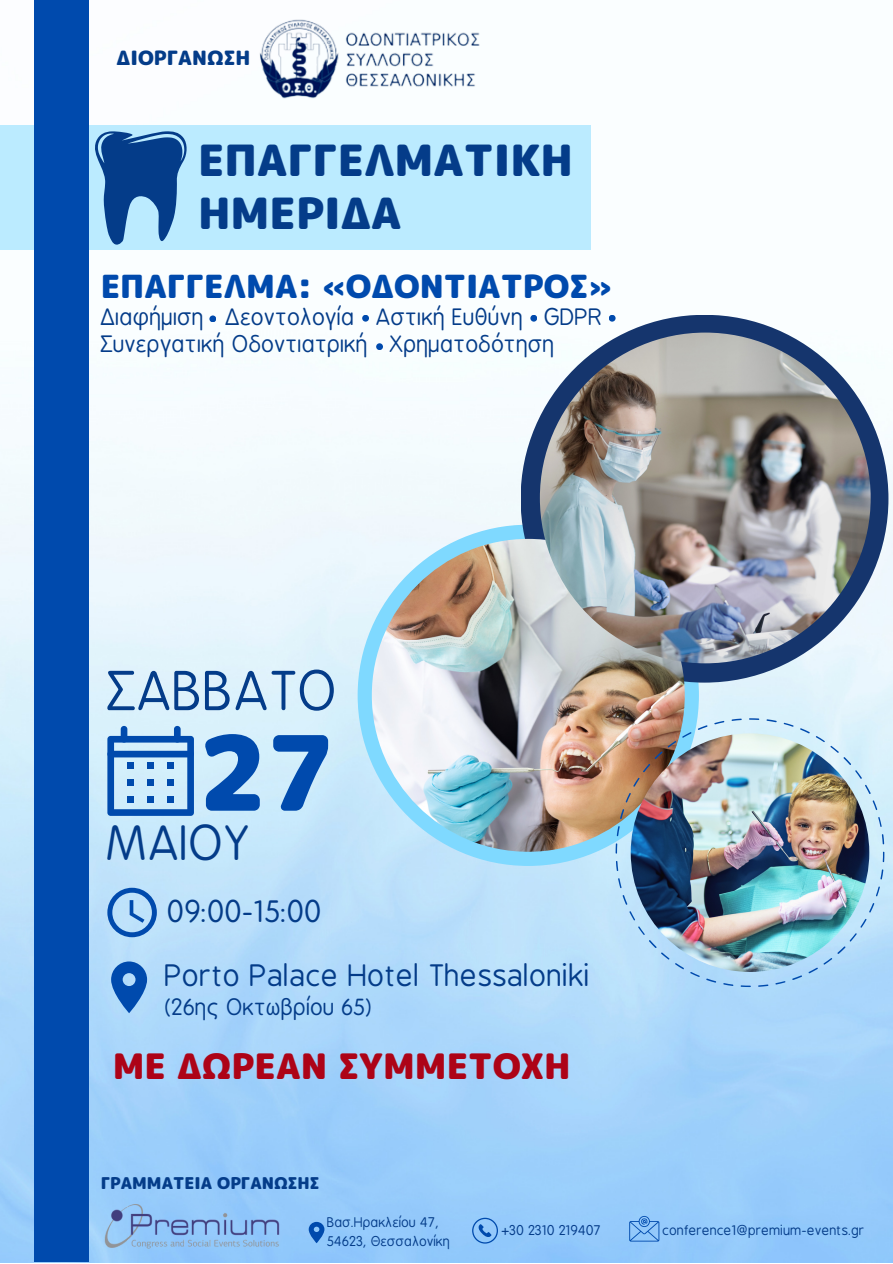
<style>
.page{position:relative;width:893px;height:1264px;background:#fff}
.page>*{position:absolute;margin:0;border:0;box-sizing:border-box;transform-origin:0 0}
.t1{font:103.5px "rounded mplus 1 p black";color:#004aad}
.t2{font:53.1px "B Preplay";color:#043c89}
.t3{font:46.8px "B Preplay";color:#043c89}
.t4{font:43.05px/52.3px "rounded mplus 1 p black";color:#043c89}
.t5{font:35.1px "rounded mplus 1 p black";color:#ad0317}
.t6{font:31.8px "rounded mplus 1 p black";color:#004aad}
.t7{font:29.25px "B Preplay";color:#043c89}
.t8{font:22.35px/27.6px "B Preplay";color:#043c89}
.t9{font:22.05px "B Preplay";color:#043c89}
.t10{font:19.65px "rounded mplus 1 p black";color:#043c89}
.t11{font:16.2px "rounded mplus 1 p black";color:#043c89}
.t12{font:13.2px/18.5px "B Preplay";color:#043c89}
</style>
<div class="page">
<img style="left:0;top:125px;width:892px;height:1137px">
<div style="left:357px;top:524px;width:341px;height:342px;background:#7fd9ff;border-radius:50%"></div>
<div style="left:520px;top:315px;width:368px;height:367px;background:#15356d;border-radius:50%"></div>
<img style="left:372px;top:539px;width:312px;height:312px;border-radius:50%">
<div style="left:0;top:125px;width:590px;height:125px;background:#bbebff"></div>
<div style="left:34px;top:0;width:55px;height:1262px;background:#004aad"></div>
<img style="left:540px;top:332px;width:330px;height:331px;border-radius:50%">
<svg style="left:615px;top:718px;width:269px;height:269px;background:#b9d0df"></svg>
<img style="left:630px;top:733px;width:239px;height:238px;border-radius:50%">
<svg style="left:111px;top:961px;width:36px;height:52px;background:#4783cb"></svg>
<svg style="left:107px;top:726px;width:87px;height:89px;background:#81aedc"></svg>
<svg style="left:107px;top:887px;width:50px;height:50px;background:#81b1e2"></svg>
<img style="left:259px;top:19px;width:221px;height:80px">
<img style="left:93px;top:1192px;width:197px;height:68px">
<svg style="left:95px;top:131px;width:92px;height:114px"></svg>
<div style="left:209px;top:315px;width:7px;height:7px;background:#004aad;border-radius:50%"></div>
<div style="left:362px;top:315px;width:7px;height:6px;background:#004aad;border-radius:50%"></div>
<div style="left:530px;top:315px;width:7px;height:6px;background:#004aad;border-radius:50%"></div>
<div style="left:608px;top:315px;width:7px;height:6px;background:#004aad;border-radius:50%"></div>
<div style="left:376px;top:343px;width:7px;height:7px;background:#004aad;border-radius:50%"></div>
<svg style="left:309px;top:1221px;width:15px;height:22px"></svg>
<svg style="left:472px;top:1217px;width:26px;height:26px"></svg>
<svg style="left:629px;top:1215px;width:30px;height:26px"></svg>
<p class="t10" style="left:117px;top:44px;width:135px">ΔΙΟΡΓΑΝΩΣΗ</p>
<p class="t4" style="left:198px;top:134px;width:376px">ΕΠΑΓΓΕΛΜΑΤΙΚΗ<br>ΗΜΕΡΙΔΑ</p>
<p class="t6" style="left:101px;top:264px;width:512px">ΕΠΑΓΓΕΛΜΑ: «ΟΔΟΝΤΙΑΤΡΟΣ»</p>
<p class="t8" style="left:101px;top:304px;width:504px">Διαφήμιση Δεοντολογία Αστική Ευθύνη GDPR<br>Συνεργατική Οδοντιατρική Χρηματοδότηση</p>
<p class="t2" style="left:107px;top:662px;width:233px">ΣΑΒΒΑΤΟ</p>
<p class="t1" style="left:198px;top:699px;width:138px">27</p>
<p class="t3" style="left:107px;top:817px;width:146px">ΜΑΙΟΥ</p>
<p class="t7" style="left:168px;top:896px;width:156px">09:00-15:00</p>
<p class="t7" style="left:165px;top:959px;width:427px">Porto Palace Hotel Thessaloniki</p>
<p class="t9" style="left:165px;top:995px;width:209px">(26ης Οκτωβρίου 65)</p>
<p class="t5" style="left:113px;top:1041px;width:459px">ME ΔΩΡΕΑΝ ΣΥΜΜΕΤΟΧΗ</p>
<p class="t11" style="left:101px;top:1171px;width:220px">ΓΡΑΜΜΑΤΕΙΑ ΟΡΓΑΝΩΣΗΣ</p>
<p class="t12" style="left:327px;top:1213px;width:125px">Βασ.Ηρακλείου 47,<br>54623, Θεσσαλονίκη</p>
<p class="t12" style="left:501px;top:1221px;width:101px">+30 2310 219407</p>
<p class="t12" style="left:662px;top:1221px;width:204px">conference1@premium-events.gr</p>
</div>
